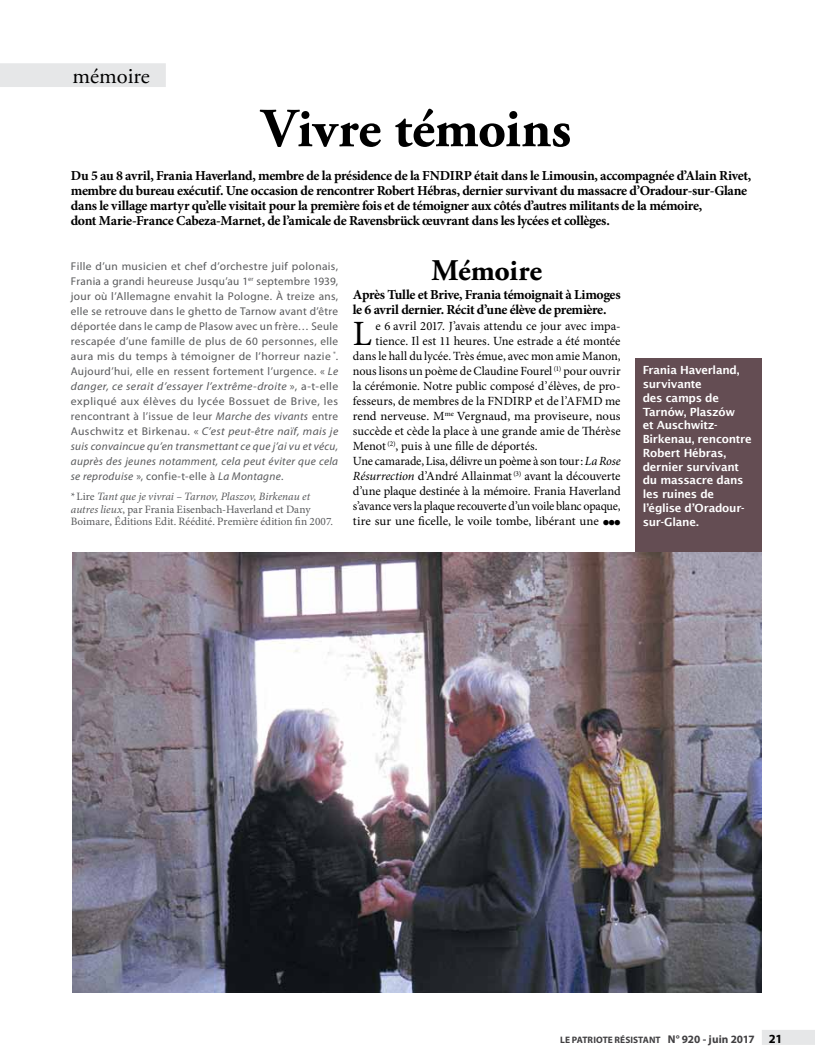
<style>
.page{position:relative;width:815px;height:1063px;background:#fff}
.page>*{position:absolute;margin:0;border:0;box-sizing:border-box;transform-origin:0 0}
.t1{font:700 55px "Adobe Garamond Pro";letter-spacing:-.005em;color:#000}
.t2{font:35.62px "Minion Pro";color:#000}
.t3{font:700 30px "Adobe Garamond Pro";letter-spacing:-.01em;color:#000}
.t4{font:22.5px "Adobe Garamond Pro";color:#000}
.t5{font:700 13.75px/15px "Minion Pro";letter-spacing:-.025em;color:#000}
.t6{font:12.5px "Minion Pro";letter-spacing:-.005em;color:#000}
.t7{font:11.25px/15px "Myriad Pro";letter-spacing:.03em;color:#58595b;text-align:justify}
.t8{font:600 11.25px/13.8px "Lucida Sans";letter-spacing:-.02em;color:#fff}
.t9{font:11.25px/12.5px "Minion Pro";letter-spacing:-.005em;color:#58595b}
.t10{font:700 9.38px "Myriad Pro";color:#414042}
.s1{font-style:italic}
.s2{font-size:11.25px}
.s3{font-size:12.5px;color:#000}
</style>
<div class="page">
<div style="left:636px;top:359px;width:126px;height:202px;background:#644d53"></div>
<div style="left:762px;top:1030px;width:53px;height:15px;background:#e6e7e8"></div>
<div style="left:0;top:63px;width:166px;height:24px;background:#e6e7e8"></div>
<img style="left:72px;top:553px;width:690px;height:439px">
<h3 class="t4" style="left:73px;top:63px;width:79px">mémoire</h3>
<h1 class="t1" style="left:262px;top:97px;width:311px">Vivre témoins</h1>
<p class="t5" style="left:71px;top:168px;width:682px">Du 5 au 8 avril, Frania Haverland, membre de la présidence de la FNDIRP était dans le Limousin, accompagnée d’Alain Rivet, membre du bureau exécutif. Une occasion de rencontrer Robert Hébras, dernier survivant du massacre d’Oradour-sur-Glane dans le village martyr qu’elle visitait pour la première fois et de témoigner aux côtés d’autres militants de la mémoire,<br>dont Marie-France Cabeza-Marnet, de l’amicale de Ravensbrück œuvrant dans les lycées et collèges.</p>
<p class="t7" style="left:71px;top:259px;width:269px">Fille d’un musicien et chef d’orchestre juif polonais, Frania a grandi heureuse Jusqu’au 1<sup>er</sup> septembre 1939, jour où l’Allemagne envahit la Pologne. à treize ans, elle se retrouve dans le ghetto de Tarnow avant d’être déportée dans le camp de Plasow avec un frère… Seule rescapée d’une famille de plus de 60 personnes, elle aura mis du temps à témoigner de l’horreur nazie <sup>*</sup>.<br>Aujourd’hui, elle en ressent fortement l’urgence. « <span class="s1">Le danger, ce serait d’essayer l’extrême-droite</span> », a-t-elle expliqué aux élèves du lycée Bossuet de Brive, les rencontrant à l’issue de leur <span class="s1">Marche des vivants</span> entre Auschwitz et Birkenau. « <span class="s1">C’est peut-être naïf, mais je suis convaincue qu’en transmettant ce que j’ai vu et vécu, auprès des jeunes notamment, cela peut éviter que cela se reproduise</span> », confie-t-elle à <span class="s1">La Montagne</span>.</p>
<p class="t9" style="left:71px;top:490px;width:264px">*Lire <span class="s1">Tant que je vivrai – Tarnov, Plaszov, Birkenau et autres lieux</span>, par Frania Eisenbach-Haverland et Dany<br>Boimare, éditions Edit. Réédité. Première édition fin 2007.</p>
<h3 class="t3" style="left:431px;top:253px;width:112px">Mémoire</h3>
<p class="t5" style="left:353px;top:287px;width:269px">Après Tulle et Brive, Frania témoignait à Limoges le 6 avril dernier. Récit d’une élève de première.</p>
<h2 class="t2" style="left:353px;top:310px;width:21px">L</h2>
<p class="t6" style="left:375px;top:318px;width:247px">e 6 avril 2017. J’avais attendu ce jour avec impa-</p>
<p class="t6" style="left:375px;top:333px;width:247px">tience. Il est 11 heures. Une estrade a été montée</p>
<p class="t6" style="left:353px;top:348px;width:269px">dans le hall du lycée. Très émue, avec mon amie Manon,</p>
<p class="t6" style="left:353px;top:363px;width:269px">nous lisons un poème de Claudine Fourel <sup>(1)</sup> pour ouvrir</p>
<p class="t6" style="left:353px;top:378px;width:269px">la cérémonie. Notre public composé d’élèves, de pro-</p>
<p class="t6" style="left:353px;top:393px;width:269px">fesseurs, de membres de la FNDIRP et de l’AFMD me</p>
<p class="t6" style="left:353px;top:408px;width:269px">rend nerveuse. M<sup>me</sup> Vergnaud, ma proviseure, nous</p>
<p class="t6" style="left:353px;top:423px;width:269px">succède et cède la place à une grande amie de Thérèse</p>
<p class="t6" style="left:353px;top:438px;width:186px">Menot <sup>(2)</sup>, puis à une fille de déportés.</p>
<p class="t6" style="left:353px;top:453px;width:269px">Une camarade, Lisa, délivre un poème à son tour: <span class="s1">La Rose</span></p>
<p class="t6" style="left:353px;top:468px;width:269px"><span class="s1">Résurrection</span> d’André Allainmat <sup>(3)</sup> avant la découverte</p>
<p class="t6" style="left:353px;top:483px;width:269px">d’une plaque destinée à la mémoire. Frania Haverland</p>
<p class="t6" style="left:353px;top:498px;width:269px">s’avance vers la plaque recouverte d’un voile blanc opaque,</p>
<p class="t6" style="left:353px;top:513px;width:248px">tire sur une ficelle, le voile tombe, libérant une</p>
<p class="t8" style="left:643px;top:363px;width:111px">Frania Haverland, survivante<br>des camps de<br>Tarnów, Plaszów<br>et Auschwitz-<br>Birkenau, rencontre<br>Robert Hébras, dernier survivant du massacre dans les ruines de l’église d’Oradour&shy;sur-Glane.</p>
<p class="t10" style="left:560px;top:1034px;width:223px">LE PATRIOTE RÉSISTANT <span class="s2">N° 920 - juin 2017</span> <span class="s3">21</span></p>
</div>
